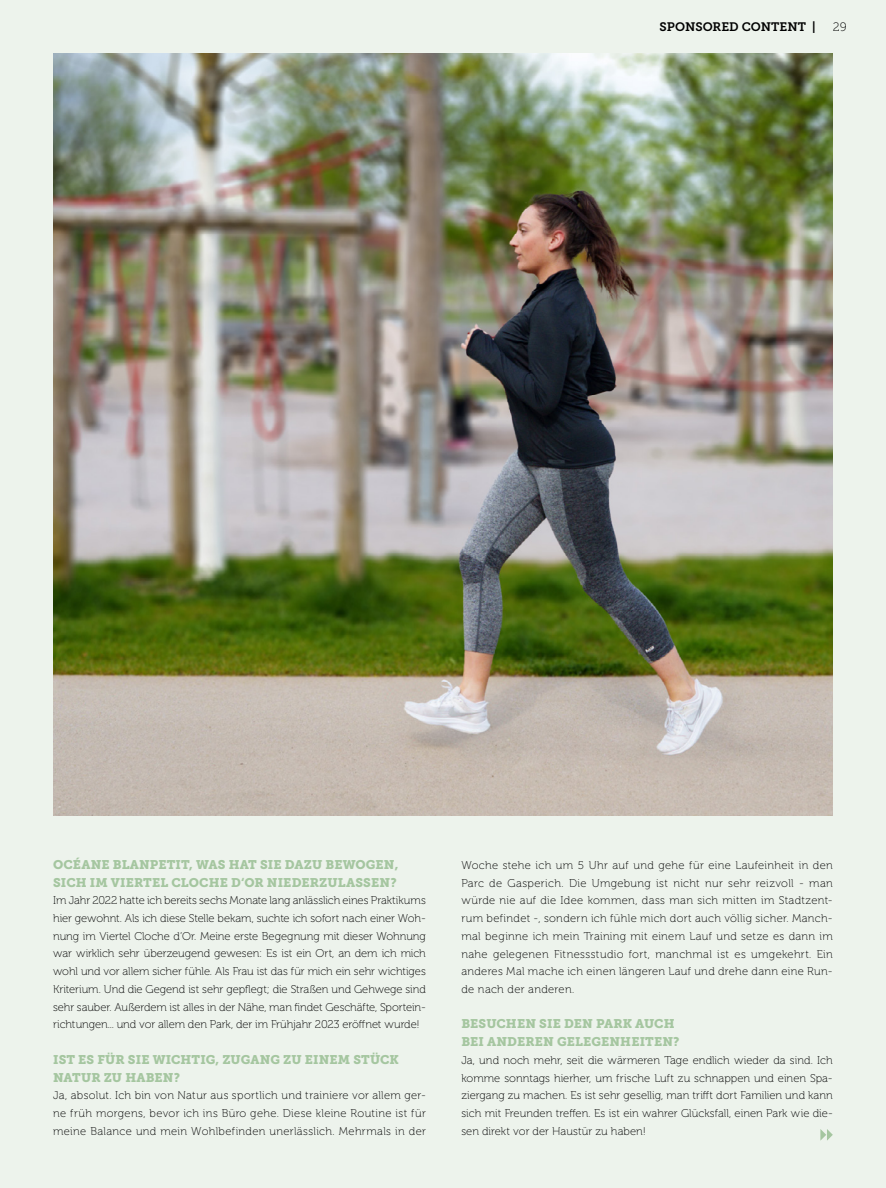
<style>
.page{position:relative;width:886px;height:1188px;background:#fff}
.page>*{position:absolute;margin:0;border:0;box-sizing:border-box;transform-origin:0 0}
.t1{font:12.5px/17.8px "Museo Slab 900";letter-spacing:.01em;color:#a5c6a0}
.t2{font:12.25px "Museo Slab 700";color:#000}
.t3{font:12.25px "Museo Slab 100";color:#000}
.t4{font:11.25px/17.8px "Museo 100";letter-spacing:.02em;color:#000;text-align:justify}
</style>
<div class="page">
<div style="left:0;top:0;width:886px;height:1187px;background:#edf3ec"></div>
<img style="left:53px;top:53px;width:780px;height:762px">
<svg style="left:820px;top:1129px;width:13px;height:11px"></svg>
<p class="t2" style="left:659px;top:20px;width:158px">SPONSORED CONTENT |</p>
<p class="t3" style="left:833px;top:20px;width:16px">29</p>
<p class="t1" style="left:53px;top:855px;width:347px">OCÉANE BLANPETIT, WAS HAT SIE DAZU BEWOGEN,<br>SICH IM VIERTEL CLOCHE D‘OR NIEDERZULASSEN?</p>
<p class="t4" style="left:53px;top:891px;width:374px">Im Jahr 2022 hatte ich bereits sechs Monate lang anlässlich eines Praktikums hier gewohnt. Als ich diese Stelle bekam, suchte ich sofort nach einer Woh&shy;nung im Viertel Cloche d‘Or. Meine erste Begegnung mit dieser Wohnung war wirklich sehr überzeugend gewesen: Es ist ein Ort, an dem ich mich wohl und vor allem sicher fühle. Als Frau ist das für mich ein sehr wichtiges Kriterium. Und die Gegend ist sehr gepflegt; die Straßen und Gehwege sind sehr sauber. Außerdem ist alles in der Nähe, man findet Geschäfte, Sportein&shy;richtungen... und vor allem den Park, der im Frühjahr 2023 eröffnet wurde!</p>
<p class="t1" style="left:53px;top:1050px;width:347px">IST ES FÜR SIE WICHTIG, ZUGANG ZU EINEM STÜCK<br>NATUR ZU HABEN?</p>
<p class="t4" style="left:53px;top:1086px;width:374px">Ja, absolut. Ich bin von Natur aus sportlich und trainiere vor allem ger&shy;ne früh morgens, bevor ich ins Büro gehe. Diese kleine Routine ist für meine Balance und mein Wohlbefinden unerlässlich. Mehrmals in der</p>
<p class="t4" style="left:461px;top:856px;width:373px">Woche stehe ich um 5 Uhr auf und gehe für eine Laufeinheit in den Parc de Gasperich. Die Umgebung ist nicht nur sehr reizvoll - man würde nie auf die Idee kommen, dass man sich mitten im Stadtzent&shy;rum befindet -, sondern ich fühle mich dort auch völlig sicher. Manch&shy;mal beginne ich mein Training mit einem Lauf und setze es dann im nahe gelegenen Fitnessstudio fort, manchmal ist es umgekehrt. Ein anderes Mal mache ich einen längeren Lauf und drehe dann eine Run&shy;de nach der anderen.</p>
<p class="t1" style="left:461px;top:1014px;width:220px">BESUCHEN SIE DEN PARK AUCH<br>BEI ANDEREN GELEGENHEITEN?</p>
<p class="t4" style="left:461px;top:1051px;width:373px">Ja, und noch mehr, seit die wärmeren Tage endlich wieder da sind. Ich komme sonntags hierher, um frische Luft zu schnappen und einen Spa&shy;ziergang zu machen. Es ist sehr gesellig, man trifft dort Familien und kann sich mit Freunden treffen. Es ist ein wahrer Glücksfall, einen Park wie die&shy;sen direkt vor der Haustür zu haben!</p>
</div>
